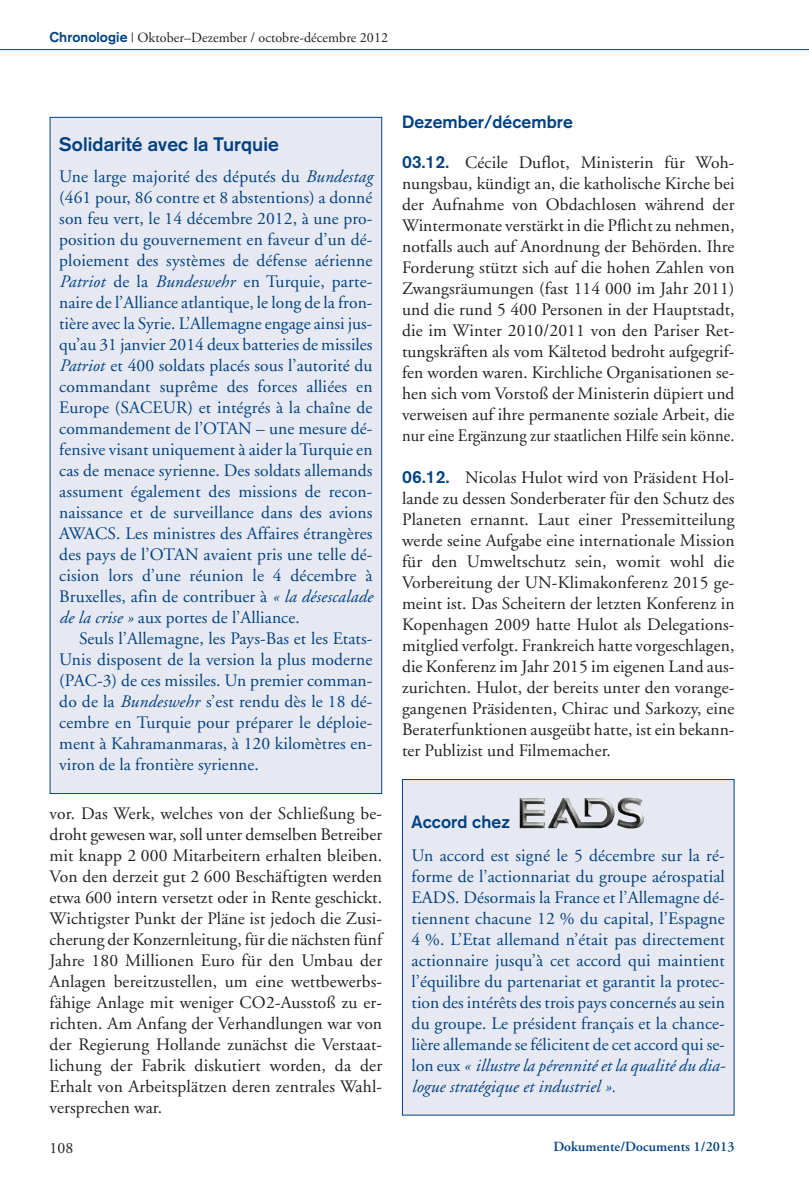
<style>
.page{position:relative;width:809px;height:1191px;background:#fff}
.page>*{position:absolute;margin:0;border:0;box-sizing:border-box;transform-origin:0 0}
.t1{font:700 19.25px "Akzidenz Grotesk";letter-spacing:.005em;color:#014181}
.t2{font:17.5px/21px "Adobe Garamond";letter-spacing:.005em;color:#231f20;text-align:justify}
.t3{font:17.5px/21px "Adobe Garamond";letter-spacing:.005em;color:#014181;text-align:justify}
.t4{font:700 17.5px "Akzidenz Grotesk";letter-spacing:.005em;color:#014181}
.t5{font:15.75px "Adobe Garamond";color:#231f20}
.t6{font:14px "Adobe Garamond";letter-spacing:.005em;color:#231f20}
.t7{font:600 14px "Adobe Garamond";letter-spacing:.005em;color:#014181}
.s1{font-family:"Akzidenz Grotesk";font-weight:700;color:#014181}
.s2{font-style:italic}
.s3{font-family:"Akzidenz Grotesk BE";font-weight:500;color:#014181}
</style>
<div class="page">
<hr style="left:0;top:49px;width:809px;height:1px;background:#014181">
<div style="left:50px;top:118px;width:331px;height:675px;background:#e7e9f2"></div>
<div style="left:403px;top:780px;width:330px;height:334px;background:#e7e9f2"></div>
<div style="left:402px;top:779px;width:332px;height:336px;border:1px solid #014181"></div>
<img style="left:519px;top:797px;width:124px;height:31px">
<p class="t6" style="left:50px;top:32px;width:340px"><span class="s1">Chronologie</span> | Oktober–Dezember / octobre-décembre 2012</p>
<p class="t1" style="left:59px;top:137px;width:221px">Solidarité avec la Turquie</p>
<p class="t3" style="left:59px;top:167px;width:315px">Une large majorité des députés du <span class="s2">Bundestag </span>(461 pour, 86 contre et 8 abstentions) a donné son feu vert, le 14 décembre 2012, à une pro&shy;position du gouvernement en faveur d’un dé&shy;ploiement des systèmes de défense aérienne <span class="s2">Patriot</span> de la <span class="s2">Bundeswehr</span> en Turquie, parte&shy;naire de l’Alliance atlantique, le long de la fron&shy;tière avec la Syrie. L’Allemagne engage ainsi jus&shy;qu’au 31 janvier 2014 deux batteries de missiles <span class="s2">Patriot</span> et 400 soldats placés sous l’autorité du commandant suprême des forces alliées en Europe (SACEUR) et intégrés à la chaîne de commandement de l’OTAN – une mesure dé&shy;fensive visant uniquement à aider laTurquie en cas de menace syrienne. Des soldats allemands assument également des missions de recon&shy;naissance et de surveillance dans des avions AWACS. Les ministres des Affaires étrangères des pays de l’OTAN avaient pris une telle dé&shy;cision lors d’une réunion le 4 décembre à Bruxelles, afin de contribuer à <span class="s2">« la désescalade de la crise »</span> aux portes de l’Alliance.</p>
<p class="t3" style="left:59px;top:629px;width:315px;text-indent:20px">Seuls l’Allemagne, les Pays-Bas et les Etats-Unis disposent de la version la plus moderne (PAC-3) de ces missiles. Un premier comman&shy;do de la <span class="s2">Bundeswehr</span> s’est rendu dès le 18 dé&shy;cembre en Turquie pour préparer le déploie&shy;ment à Kahramanmaras, à 120 kilomètres en&shy;viron de la frontière syrienne.</p>
<p class="t2" style="left:50px;top:804px;width:334px">vor. Das Werk, welches von der Schließung be&shy;droht gewesen war, soll unter demselben Betreiber mit knapp 2 000 Mitarbeitern erhalten bleiben.<br>Von den derzeit gut 2 600 Beschäftigten werden etwa 600 intern versetzt oder in Rente geschickt.<br>Wichtigster Punkt der Pläne ist jedoch die Zusi&shy;cherung der Konzernleitung, für die nächsten fünf Jahre 180 Millionen Euro für den Umbau der Anlagen bereitzustellen, um eine wettbewerbs&shy;fähige Anlage mit weniger CO2-Ausstoß zu er&shy;richten. Am Anfang der Verhandlungen war von der Regierung Hollande zunächst die Verstaat&shy;lichung der Fabrik diskutiert worden, da der Erhalt von Arbeitsplätzen deren zentrales Wahl&shy;versprechen war.</p>
<p class="t4" style="left:402px;top:115px;width:172px">Dezember/décembre</p>
<p class="t2" style="left:402px;top:153px;width:334px"><span class="s3">03.12.</span> Cécile Duflot, Ministerin für Woh&shy;nungsbau, kündigt an, die katholische Kirche bei der Aufnahme von Obdachlosen während der Wintermonate verstärkt in die Pflicht zu nehmen, notfalls auch auf Anordnung der Behörden. Ihre Forderung stützt sich auf die hohen Zahlen von Zwangsräumungen (fast 114 000 im Jahr 2011) und die rund 5 400 Personen in der Hauptstadt, die im Winter 2010/2011 von den Pariser Ret&shy;tungskräften als vom Kältetod bedroht aufgegrif&shy;fen worden waren. Kirchliche Organisationen se&shy;hen sich vom Vorstoß der Ministerin düpiert und verweisen auf ihre permanente soziale Arbeit, die nur eine Ergänzung zur staatlichen Hilfe sein könne.</p>
<p class="t2" style="left:402px;top:468px;width:334px"><span class="s3">06.12.</span> Nicolas Hulot wird von Präsident Hol&shy;lande zu dessen Sonderberater für den Schutz des Planeten ernannt. Laut einer Pressemitteilung werde seine Aufgabe eine internationale Mission für den Umweltschutz sein, womit wohl die Vorbereitung der UN-Klimakonferenz 2015 ge&shy;meint ist. Das Scheitern der letzten Konferenz in Kopenhagen 2009 hatte Hulot als Delegations&shy;mitglied verfolgt. Frankreich hatte vorgeschlagen, die Konferenz im Jahr 2015 im eigenen Land aus&shy;zurichten. Hulot, der bereits unter den vorange&shy;gangenen Präsidenten, Chirac und Sarkozy, eine Beraterfunktionen ausgeübt hatte, ist ein bekann&shy;ter Publizist und Filmemacher.</p>
<p class="t4" style="left:411px;top:815px;width:100px">Accord chez</p>
<p class="t3" style="left:411px;top:846px;width:315px">Un accord est signé le 5 décembre sur la ré&shy;forme de l’actionnariat du groupe aérospatial EADS. Désormais la France et l’Allemagne dé&shy;tiennent chacune 12 % du capital, l’Espagne 4 %. L’Etat allemand n’était pas directement actionnaire jusqu’à cet accord qui maintient l’équilibre du partenariat et garantit la protec&shy;tion des intérêts des trois pays concernés au sein du groupe. Le président français et la chance&shy;lière allemande se félicitent de cet accord qui se&shy;lon eux <span class="s2">« illustre la pérennité et la qualité du dia&shy;logue stratégique et industriel ».</span></p>
<p class="t5" style="left:50px;top:1141px;width:25px">108</p>
<p class="t7" style="left:553px;top:1141px;width:183px">Dokumente/Documents 1/2013</p>
</div>
